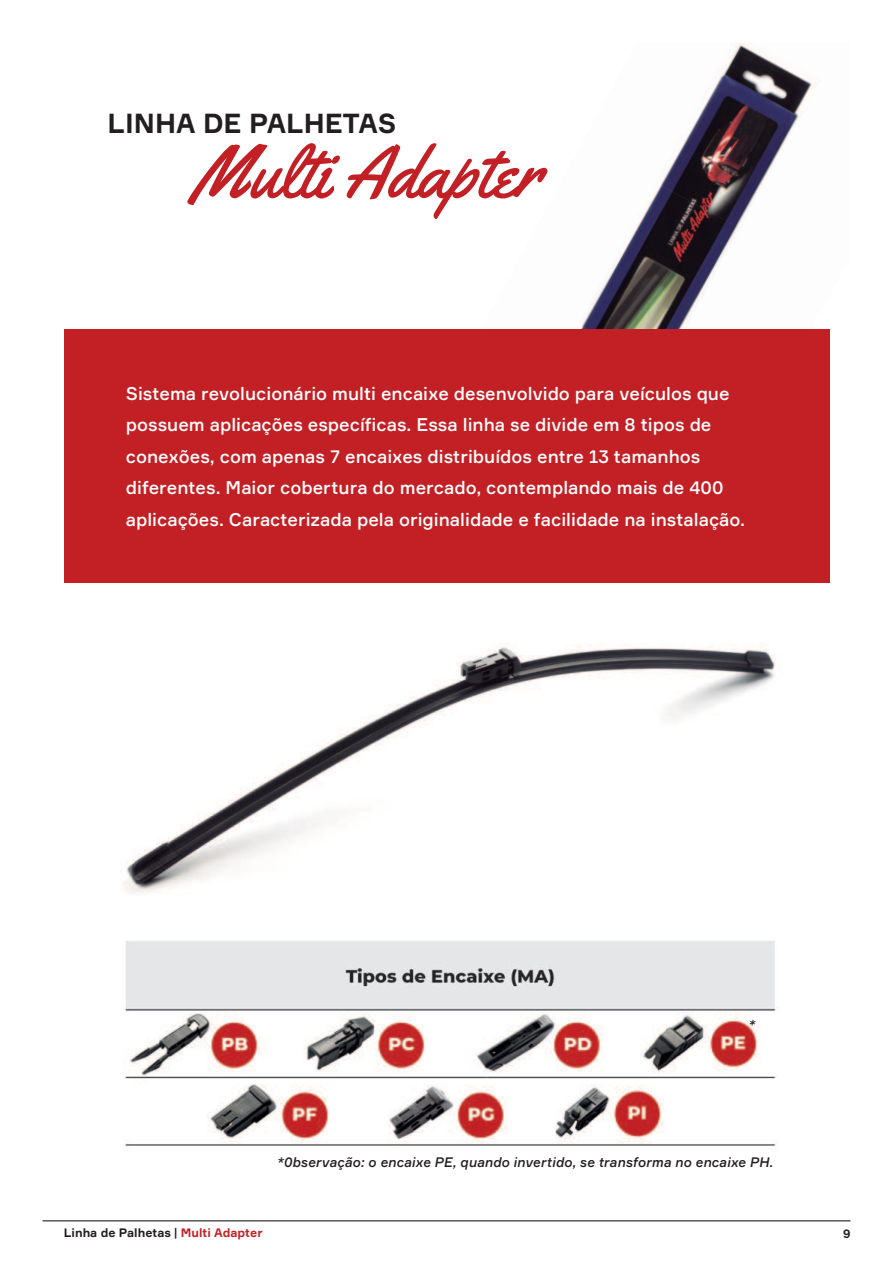
<style>
.page{position:relative;width:893px;height:1263px;background:#fff}
.page>*{position:absolute;margin:0;border:0;box-sizing:border-box;transform-origin:0 0}
.t1{font:73.5px "Yellowtail";color:#c32025}
.t2{font:700 27px "Formular";color:#231f20}
.t3{font:500 18px/31.5px "Formular";color:#fff}
.t4{font:italic 500 15px "Montserrat";color:#231f20}
.t5{font:italic 500 13.5px "Formular";color:#231f20}
.t6{font:700 12px "Formular";color:#231f20}
.s1{color:#c32025}
</style>
<div class="page">
<hr style="left:43px;top:1220px;width:807px;height:1px;background:#231f20">
<img style="left:691px;top:43px;width:129px;height:122px">
<img style="left:479px;top:130px;width:212px;height:200px">
<img style="left:755px;top:157px;width:75px;height:173px">
<img style="left:547px;top:165px;width:248px;height:165px">
<img style="left:534px;top:307px;width:58px;height:23px">
<img style="left:122px;top:645px;width:654px;height:249px">
<img style="left:125px;top:940px;width:652px;height:208px">
<div style="left:64px;top:330px;width:766px;height:253px;background:#c32025"></div>
<h2 class="t2" style="left:108px;top:112px;width:290px">LINHA DE PALHETAS</h2>
<h1 class="t1" style="left:194px;top:142px;width:349px">Multi Adapter</h1>
<p class="t3" style="left:126px;top:377px;width:621px">Sistema revolucionário multi encaixe desenvolvido para veículos que possuem aplicações especí昀椀cas. Essa linha se divide em 8 tipos de conexões, com apenas 7 encaixes distribuídos entre 13 tamanhos diferentes. Maior cobertura do mercado, contemplando mais de 400 aplicações. Caracterizada pela originalidade e facilidade na instalação.</p>
<p class="t4" style="left:749px;top:1017px;width:7px">*</p>
<p class="t5" style="left:277px;top:1157px;width:497px">*0bservação: o encaixe PE, quando invertido, se transforma no encaixe PH.</p>
<p class="t6" style="left:64px;top:1228px;width:200px">Linha de Palhetas | <span class="s1">Multi Adapter</span></p>
<p class="t6" style="left:843px;top:1229px;width:9px">9</p>
</div>
